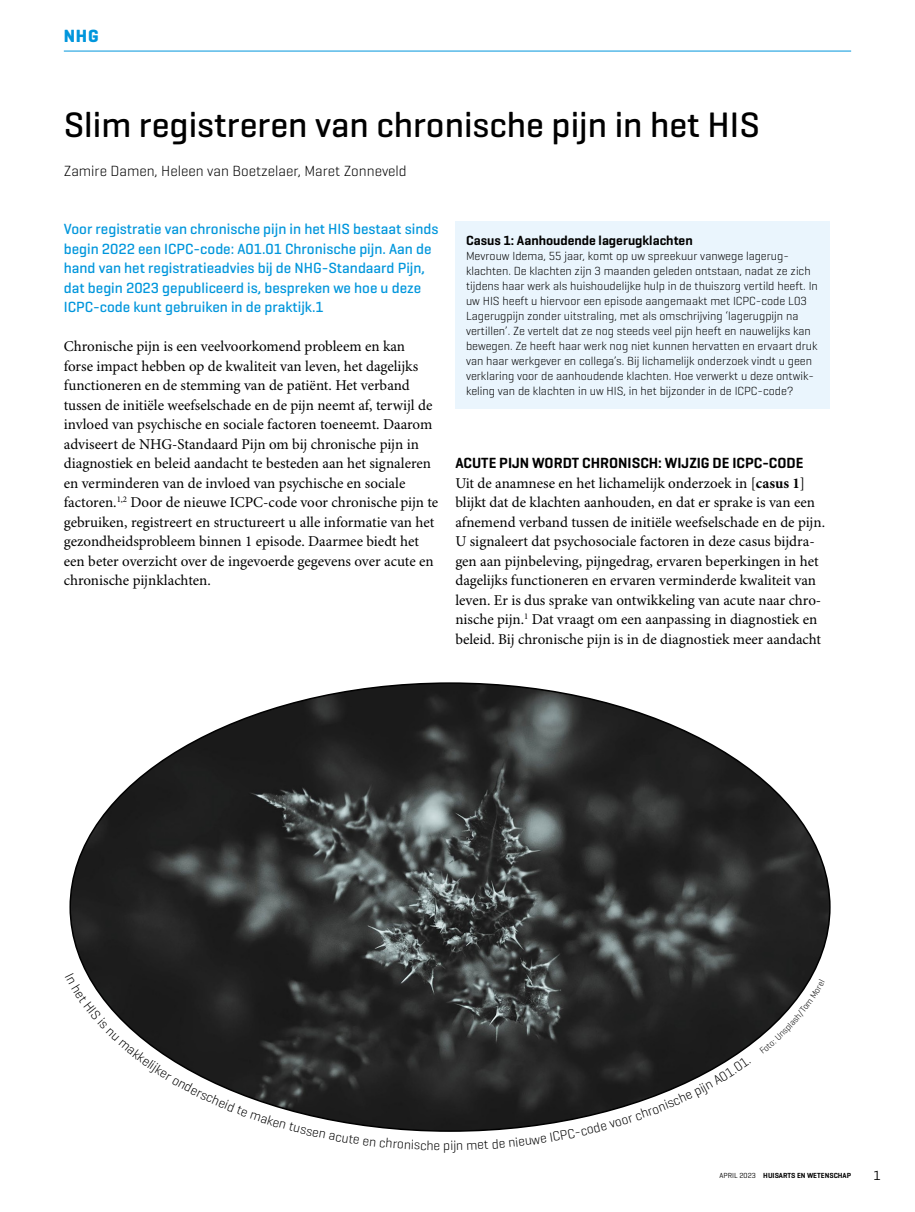
<style>
.page{position:relative;width:915px;height:1212px;background:#fff}
.page>*{position:absolute;margin:0;border:0;box-sizing:border-box;transform-origin:0 0}
.Title_artikelkop{font:500 36px "Geogrotesque";color:#000}
.t1{font:700 18px "Geogrotesque";color:#0096dc}
.Para_broodtekst{font:15px/19.5px "Minion Pro";color:#000}
.Para_intro{font:500 15px/19.5px "Geogrotesque";color:#0096dc}
.Author_auteur{font:300 15px "Geogrotesque";color:#000}
.SectionHeading_1_tus{font:600 15px "Geogrotesque";color:#000}
.Box_Heading_casuskop{font:600 13.5px "Geogrotesque";color:#000}
.t2{font:13.5px "Geogrotesque";color:#000}
.t3{font:300 13.5px "Geogrotesque";color:#000}
.Para_casus_tekst{font:300 12px/15px "Geogrotesque";color:#000}
.t4{font:600 7.5px "Geogrotesque";color:#000}
.t5{font:7.5px "Geogrotesque";color:#000}
.s1{font-weight:700}
.s2{font-weight:400}
</style>
<div class="page">
<hr style="left:64px;top:51px;width:786px;height:1px;background:#0096dc">
<div style="left:455px;top:221px;width:374px;height:188px;background:#eaf5fd"></div>
<img style="left:72px;top:683px;width:757px;height:446px">
<svg style="left:72px;top:973px;width:367px;height:159px"></svg>
<svg style="left:451px;top:1057px;width:299px;height:75px"></svg>
<svg style="left:759px;top:979px;width:65px;height:75px"></svg>
<p class="t1" style="left:64px;top:25px;width:36px">NHG</p>
<p class="Title_artikelkop" style="left:64px;top:102px;width:697px">Slim registreren van chronische pijn in het HIS</p>
<p class="Author_auteur" style="left:64px;top:161px;width:344px">Zamire Damen, Heleen van Boetzelaer, Maret Zonneveld</p>
<p class="Para_intro" style="left:64px;top:219px;width:376px">Voor registratie van chronische pijn in het HIS bestaat sinds begin 2022 een ICPC-code: A01.01 Chronische pijn. Aan de hand van het registratieadvies bij de NHG-Standaard Pijn, dat begin 2023 gepubliceerd is, bespreken we hoe u deze ICPC-code kunt gebruiken in de praktijk.1</p>
<p class="Para_broodtekst" style="left:64px;top:337px;width:376px">Chronische pijn is een veelvoorkomend probleem en kan<br>forse impact hebben op de kwaliteit van leven, het dagelijks functioneren en de stemming van de patiënt. Het verband tussen de initiële weefselschade en de pijn neemt af, terwijl de invloed van psychische en sociale factoren toeneemt. Daarom adviseert de NHG-Standaard Pijn om bij chronische pijn in diagnostiek en beleid aandacht te besteden aan het signaleren en verminderen van de invloed van psychische en sociale factoren.<sup>1,2</sup> Door de nieuwe ICPC-code voor chronische pijn te gebruiken, registreert en structureert u alle informatie van het gezondheidsprobleem binnen 1 episode. Daarmee biedt het een beter overzicht over de ingevoerde gegevens over acute en chronische pijnklachten.</p>
<p class="Box_Heading_casuskop" style="left:466px;top:232px;width:228px">Casus 1: Aanhoudende lagerugklachten</p>
<p class="Para_casus_tekst" style="left:466px;top:248px;width:353px">Mevrouw Idema, 55 jaar, komt op uw spreekuur vanwege lagerug&shy;klachten. De klachten zijn 3 maanden geleden ontstaan, nadat ze zich tijdens haar werk als huishoudelijke hulp in de thuiszorg vertild heeft. In uw HIS heeft u hiervoor een episode aangemaakt met ICPC-code L03<br>Lagerugpijn zonder uitstraling, met als omschrijving ‘lagerugpijn na vertillen’. Ze vertelt dat ze nog steeds veel pijn heeft en nauwelijks kan bewegen. Ze heeft haar werk nog niet kunnen hervatten en ervaart druk van haar werkgever en collega’s. Bij lichamelijk onderzoek vindt u geen verklaring voor de aanhoudende klachten. Hoe verwerkt u deze ontwik&shy;keling van de klachten in uw HIS, in het bijzonder in de ICPC-code?</p>
<p class="SectionHeading_1_tus" style="left:455px;top:454px;width:349px">ACUTE PIJN WORDT CHRONISCH: WIJZIG DE ICPC-CODE</p>
<p class="Para_broodtekst" style="left:455px;top:474px;width:371px">Uit de anamnese en het lichamelijk onderzoek in [<span class="s1">casus 1</span>] blijkt dat de klachten aanhouden, en dat er sprake is van een afnemend verband tussen de initiële weefselschade en de pijn.<br>U signaleert dat psychosociale factoren in deze casus bijdra&shy;gen aan pijnbeleving, pijngedrag, ervaren beperkingen in het dagelijks functioneren en ervaren verminderde kwaliteit van leven. Er is dus sprake van ontwikkeling van acute naar chro&shy;nische pijn.<sup>1</sup> Dat vraagt om een aanpassing in diagnostiek en beleid. Bij chronische pijn is in de diagnostiek meer aandacht</p>
<p class="t3" style="left:443px;top:1137px;width:9px">p</p>
<p class="t5" style="left:715px;top:1171px;width:42px">MAAND 0 00</p>
<p class="t4" style="left:719px;top:1171px;width:133px"><span class="s2">APRIL 2023</span> HUISARTS EN WETENSCHAP</p>
<p class="t2" style="left:873px;top:1166px;width:9px">1</p>
</div>
